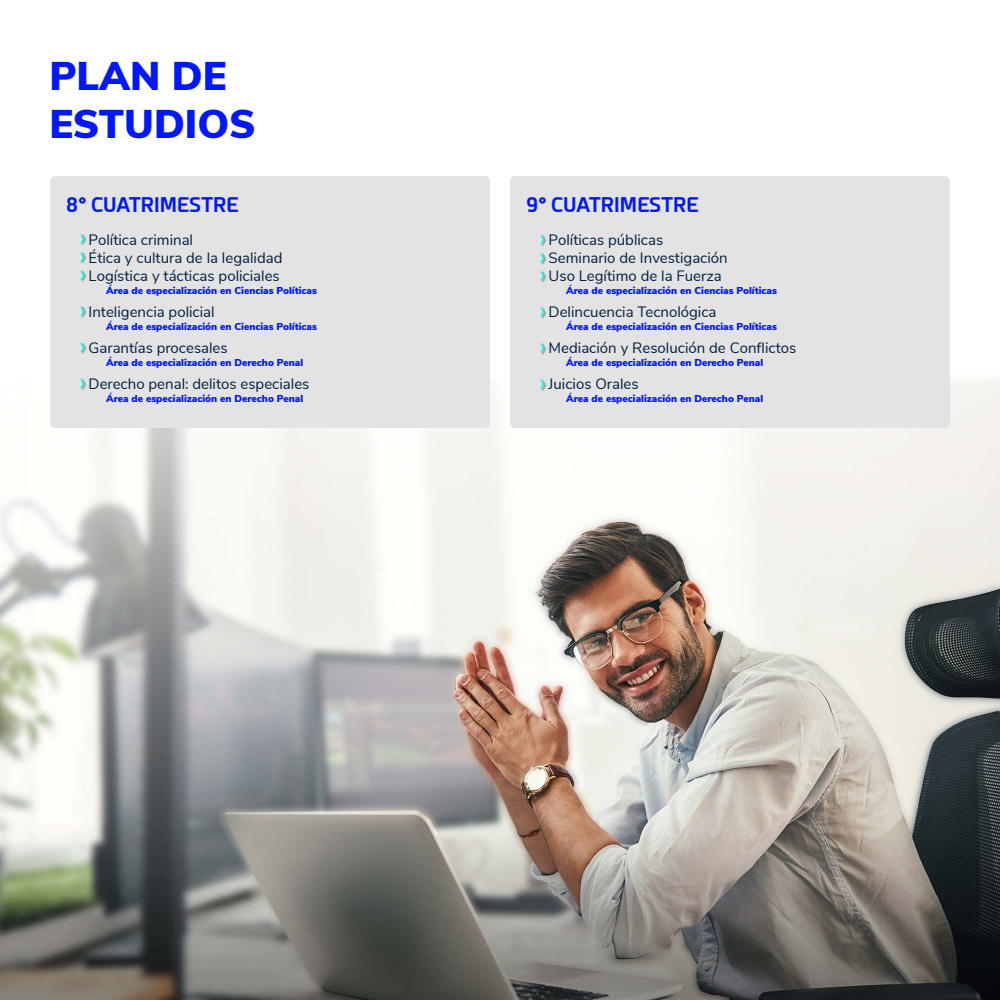
<style>
.page{position:relative;width:1000px;height:1000px;background:#fff}
.page>*{position:absolute;margin:0;border:0;box-sizing:border-box;transform-origin:0 0}
.t1{font:900 40px/48px "Nunito Sans";color:#0017ff}
.t2{font:700 20px "Esphimere";color:#0017ff}
.t3{font:15px/18px "Nunito Sans";color:#001f42}
.t4{font:900 10px "Nunito Sans";color:#0017ff}
</style>
<div class="page">
<img style="left:0;top:379px;width:1000px;height:621px">
<div style="left:50px;top:176px;width:440px;height:252px;background:#e3e3e3;border-radius:5px"></div>
<div style="left:510px;top:176px;width:440px;height:252px;background:#e3e3e3;border-radius:5px"></div>
<div style="left:80px;top:234px;width:7px;height:157px;background:#000;opacity:.4"></div>
<svg style="left:80px;top:305px;width:5px;height:13px"></svg>
<svg style="left:80px;top:341px;width:5px;height:13px"></svg>
<svg style="left:80px;top:377px;width:5px;height:13px"></svg>
<svg style="left:80px;top:234px;width:5px;height:48px"></svg>
<div style="left:540px;top:234px;width:7px;height:157px;background:#000;opacity:.4"></div>
<svg style="left:540px;top:305px;width:5px;height:14px"></svg>
<svg style="left:540px;top:341px;width:5px;height:14px"></svg>
<svg style="left:540px;top:377px;width:5px;height:14px"></svg>
<svg style="left:540px;top:234px;width:5px;height:49px"></svg>
<h1 class="t1" style="left:50px;top:51px;width:208px">PLAN DE<br>ESTUDIOS</h1>
<h2 class="t2" style="left:66px;top:192px;width:174px">8° CUATRIMESTRE</h2>
<h3 class="t3" style="left:89px;top:230px;width:195px">Política criminal<br>Ética y cultura de la legalidad<br>Logística y tácticas policiales</h3>
<p class="t4" style="left:106px;top:283px;width:212px">Área de especialización en Ciencias Políticas</p>
<h3 class="t3" style="left:89px;top:302px;width:128px">Inteligencia policial</h3>
<p class="t4" style="left:106px;top:319px;width:212px">Área de especialización en Ciencias Políticas</p>
<h3 class="t3" style="left:89px;top:338px;width:141px">Garantías procesales</h3>
<p class="t4" style="left:106px;top:355px;width:199px">Área de especialización en Derecho Penal</p>
<h3 class="t3" style="left:89px;top:374px;width:222px">Derecho penal: delitos especiales</h3>
<p class="t4" style="left:106px;top:391px;width:199px">Área de especialización en Derecho Penal</p>
<h2 class="t2" style="left:526px;top:192px;width:174px">9° CUATRIMESTRE</h2>
<h3 class="t3" style="left:549px;top:230px;width:181px">Políticas públicas<br>Seminario de Investigación<br>Uso Legítimo de la Fuerza</h3>
<p class="t4" style="left:566px;top:283px;width:212px">Área de especialización en Ciencias Políticas</p>
<h3 class="t3" style="left:549px;top:302px;width:169px">Delincuencia Tecnológica</h3>
<p class="t4" style="left:566px;top:319px;width:212px">Área de especialización en Ciencias Políticas</p>
<h3 class="t3" style="left:549px;top:338px;width:249px">Mediación y Resolución de Conflictos</h3>
<p class="t4" style="left:566px;top:355px;width:199px">Área de especialización en Derecho Penal</p>
<h3 class="t3" style="left:549px;top:374px;width:92px">Juicios Orales</h3>
<p class="t4" style="left:566px;top:391px;width:199px">Área de especialización en Derecho Penal</p>
</div>
